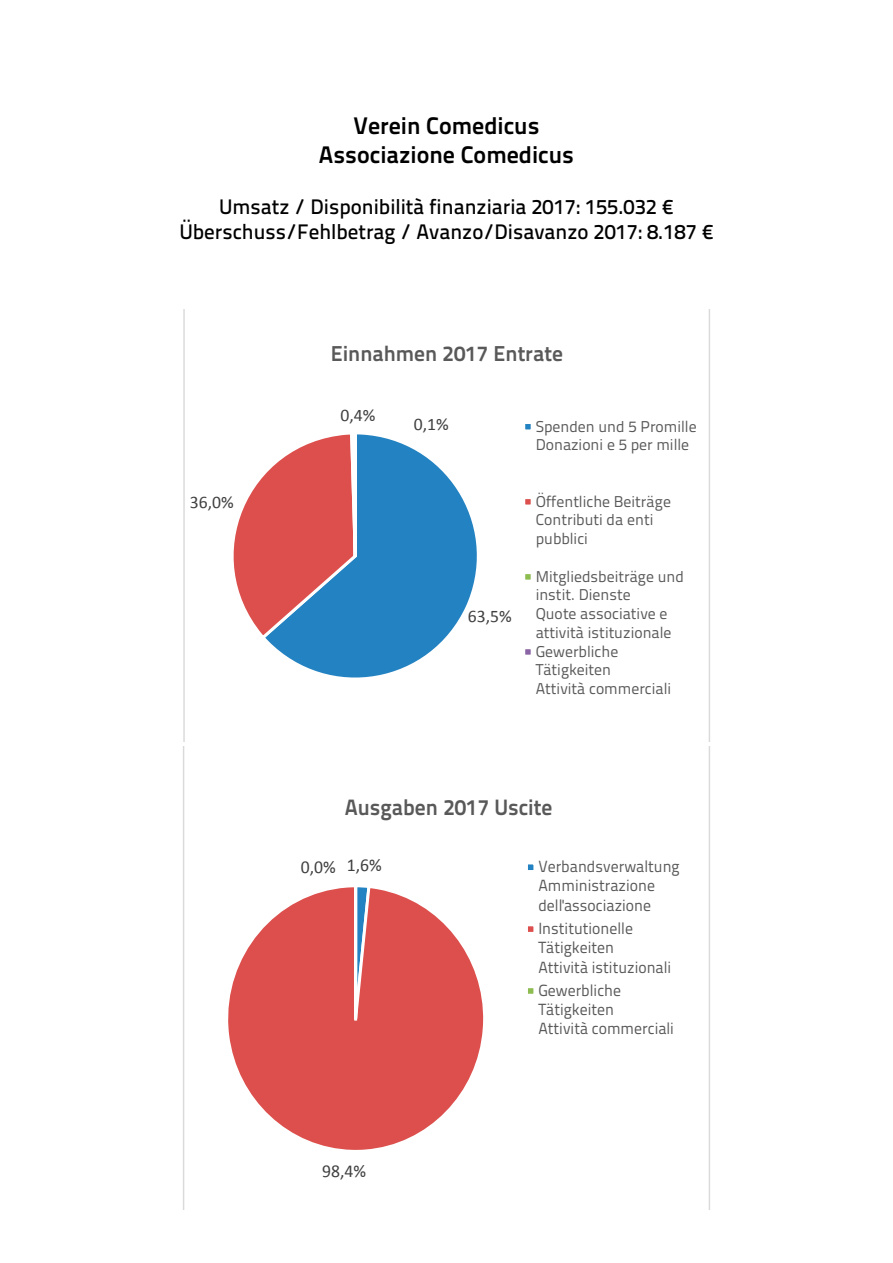
<style>
.page{position:relative;width:893px;height:1263px;background:#fff}
.page>*{position:absolute;margin:0;border:0;box-sizing:border-box;transform-origin:0 0}
.t1{font:700 24px/28.8px "Titillium Text 22 L";color:#000;text-align:center}
.t2{font:700 22.2px "Titillium Text 22 L";color:#595959}
.t3{font:700 21.6px "Titillium Text 22 L";color:#595959}
.t4{font:500 21px/25.2px "Titillium Text 22 L";color:#000;text-align:center}
.t5{font:18.15px "Calibri";color:#404040}
.t6{font:17.7px "Calibri";color:#404040}
.t7{font:16.2px/19.4px "Titillium Text 22 L";color:#595959}
.t8{font:15.6px/18.8px "Titillium Text 22 L";color:#595959}
</style>
<div class="page">
<svg style="left:183px;top:310px;width:527px;height:431px"></svg>
<svg style="left:183px;top:746px;width:527px;height:464px"></svg>
<h1 class="t1" style="left:319px;top:110px;width:257px">Verein Comedicus<br>Associazione Comedicus</h1>
<h3 class="t4" style="left:179px;top:192px;width:536px">Umsatz / Disponibilità finanziaria 2017: 155.032 €<br>Überschuss/Fehlbetrag / Avanzo/Disavanzo 2017: 8.187 €</h3>
<p class="t6" style="left:190px;top:491px;width:45px">36,0%</p>
<h3 class="t3" style="left:331px;top:337px;width:234px">Einnahmen 2017 Entrate</h3>
<p class="t6" style="left:340px;top:404px;width:36px">0,4%</p>
<p class="t6" style="left:414px;top:413px;width:36px">0,1%</p>
<p class="t6" style="left:468px;top:604px;width:45px">63,5%</p>
<p class="t8" style="left:536px;top:416px;width:162px">Spenden und 5 Promille<br>Donazioni e 5 per mille</p>
<p class="t8" style="left:536px;top:491px;width:137px">Öffentliche Beiträge<br>Contributi da enti pubblici</p>
<p class="t8" style="left:536px;top:566px;width:150px">Mitgliedsbeiträge und instit. Dienste<br>Quote associative e attività istituzionale<br>Gewerbliche<br>Tätigkeiten<br>Attività commerciali</p>
<h2 class="t2" style="left:345px;top:790px;width:209px">Ausgaben 2017 Uscite</h2>
<p class="t5" style="left:301px;top:855px;width:36px">0,0%</p>
<p class="t5" style="left:347px;top:853px;width:36px">1,6%</p>
<p class="t7" style="left:538px;top:856px;width:143px">Verbandsverwaltung<br>Amministrazione dell'associazione</p>
<p class="t7" style="left:538px;top:918px;width:134px">Institutionelle<br>Tätigkeiten<br>Attività istituzionali</p>
<p class="t7" style="left:538px;top:980px;width:137px">Gewerbliche<br>Tätigkeiten<br>Attività commerciali</p>
<p class="t5" style="left:322px;top:1159px;width:45px">98,4%</p>
</div>
